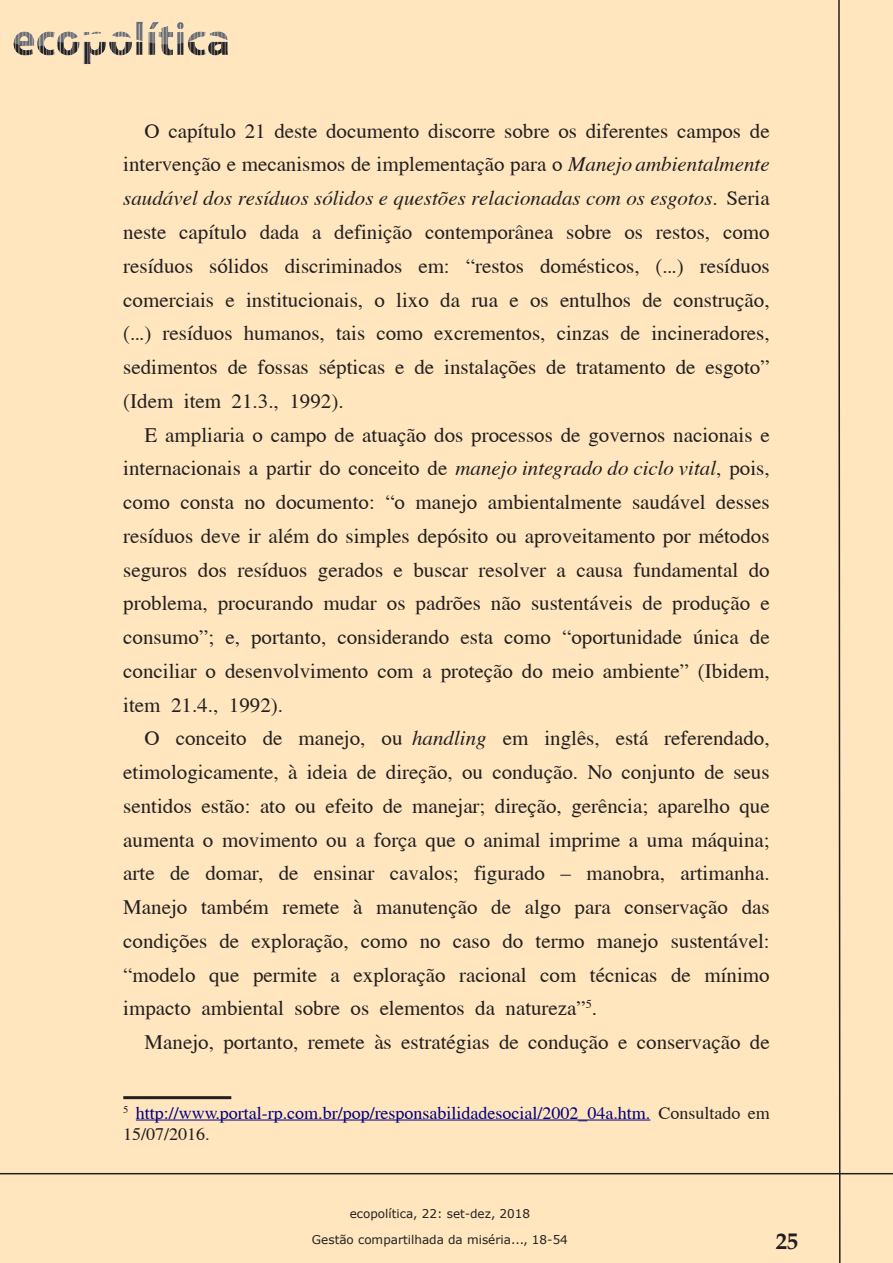
<style>
.page{position:relative;width:893px;height:1263px;background:#fff}
.page>*{position:absolute;margin:0;border:0;box-sizing:border-box;transform-origin:0 0}
.t1{font:700 22.5px "Book Antiqua";color:#231f20}
._2__corpo{font:21px/33.8px "Cardiff";color:#231f20;text-align:justify}
._3__corpo_nota{font:18px/21px "Cardiff";color:#000080}
.t2{font:12px/25.7px "Verdana";color:#231f20;text-align:center}
.s1{font-style:italic}
.s2{color:#231f20}
</style>
<div class="page">
<img style="left:12px;top:17px;width:219px;height:51px">
<hr style="left:0;top:1173px;width:893px;height:1px;background:#231f20">
<svg style="left:837px;top:0;width:4px;height:1263px"></svg>
<hr style="left:123px;top:1096px;width:108px;height:3px;background:#231f20">
<hr style="left:136px;top:1119px;width:514px;height:1px;background:#000080">
<p class="_2__corpo" style="left:123px;top:114px;width:648px;text-indent:21px">O capítulo 21 deste documento discorre sobre os diferentes campos de intervenção e mecanismos de implementação para o <span class="s1">Manejo ambientalmente saudável dos resíduos sólidos e questões relacionadas com os esgotos</span>. Seria neste capítulo dada a definição contemporânea sobre os restos, como resíduos sólidos discriminados em: “restos domésticos, (...) resíduos comerciais e institucionais, o lixo da rua e os entulhos de construção, (...) resíduos humanos, tais como excrementos, cinzas de incineradores, sedimentos de fossas sépticas e de instalações de tratamento de esgoto” (Idem item 21.3., 1992).</p>
<p class="_2__corpo" style="left:123px;top:417px;width:648px;text-indent:21px">E ampliaria o campo de atuação dos processos de governos nacionais e internacionais a partir do conceito de <span class="s1">manejo integrado do ciclo vital</span>, pois, como consta no documento: “o manejo ambientalmente saudável desses resíduos deve ir além do simples depósito ou aproveitamento por métodos seguros dos resíduos gerados e buscar resolver a causa fundamental do problema, procurando mudar os padrões não sustentáveis de produção e consumo”; e, portanto, considerando esta como “oportunidade única de conciliar o desenvolvimento com a proteção do meio ambiente” (Ibidem, item 21.4., 1992).</p>
<p class="_2__corpo" style="left:123px;top:721px;width:648px;text-indent:21px">O conceito de manejo, ou <span class="s1">handling</span> em inglês, está referendado, etimologicamente, à ideia de direção, ou condução. No conjunto de seus sentidos estão: ato ou efeito de manejar; direção, gerência; aparelho que aumenta o movimento ou a força que o animal imprime a uma máquina; arte de domar, de ensinar cavalos; figurado – manobra, artimanha.<br>Manejo também remete à manutenção de algo para conservação das condições de exploração, como no caso do termo manejo sustentável: “modelo que permite a exploração racional com técnicas de mínimo impacto ambiental sobre os elementos da natureza”<sup>5</sup>.</p>
<p class="_2__corpo" style="left:145px;top:1025px;width:627px">Manejo, portanto, remete às estratégias de condução e conservação de</p>
<p class="_3__corpo_nota" style="left:123px;top:1102px;width:648px"><sup>5</sup> http://www.portal-rp.com.br/pop/responsabilidadesocial/2002_04a.htm. <span class="s2">Consultado em<br>15/07/2016.</span></p>
<p class="t2" style="left:312px;top:1201px;width:257px">ecopolítica, 22: set-dez, 2018<br>Gestão compartilhada da miséria..., 18-54</p>
<p class="t1" style="left:776px;top:1226px;width:24px">25</p>
</div>
